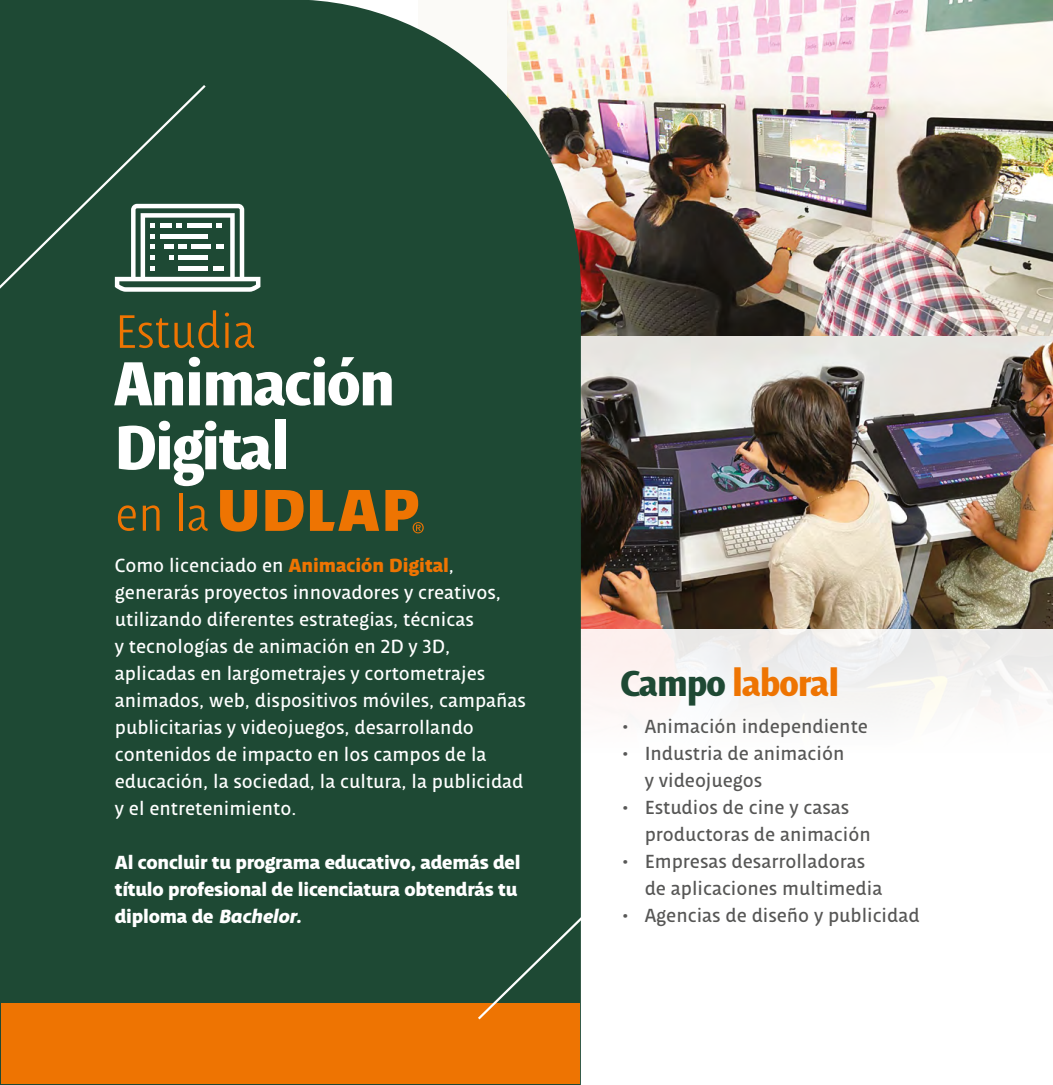
<style>
.page{position:relative;width:1053px;height:1085px;background:#fff}
.page>*{position:absolute;margin:0;border:0;box-sizing:border-box;transform-origin:0 0}
.t1{font:900 66.15px/63.9px "Udlap Display";letter-spacing:-.025em;color:#fff}
.t2{font:300 49.95px "Udlap Display";letter-spacing:-.01em;color:#ee7402}
.t3{font:900 38.25px "Udlap Display";letter-spacing:-.025em;color:#ee7402}
.t4{font:20.25px/27px "Udlap Text";color:#fff}
.t5{font:20.25px/27px "Udlap Text";color:#575756}
.t6{font:900 20.25px/27px "Udlap Text";letter-spacing:-.01em;color:#fff}
.s1{font-weight:900;color:#ee7402}
.s2{font-style:italic}
.s3{color:#1e4934}
</style>
<div class="page">
<img style="left:581px;top:0;width:471px;height:336px">
<img style="left:581px;top:336px;width:471px;height:293px">
<div style="left:581px;top:629px;width:471px;height:283px;background:linear-gradient(to bottom,#f4f1f0,#fff)"></div>
<div style="left:0;top:0;width:581px;height:1084px;background:#1e4934"></div>
<div style="left:1px;top:1003px;width:578px;height:80px;background:#ee7402"></div>
<svg style="left:475px;top:864px;width:161px;height:157px"></svg>
<svg style="left:208px;top:204px;width:52px;height:88px"></svg>
<div style="left:0;top:83px;width:208px;height:403px;background:#1e4934"></div>
<svg style="left:220px;top:490px;width:37px;height:41px;background:#b06710"></svg>
<svg style="left:310px;top:490px;width:69px;height:41px;background:#9a6215"></svg>
<svg style="left:385px;top:490px;width:38px;height:43px;background:#9b6215"></svg>
<svg style="left:265px;top:490px;width:38px;height:41px;background:#b6680f"></svg>
<h2 class="t2" style="left:115px;top:302px;width:142px">Estudia</h2>
<h1 class="t1" style="left:115px;top:352px;width:282px">Animación<br>Digital</h1>
<h2 class="t2" style="left:115px;top:485px;width:96px">en la</h2>
<p class="t4" style="left:115px;top:551px;width:412px">Como licenciado en <span class="s1">Animación Digital</span>, generarás proyectos innovadores y creativos, utilizando diferentes estrategias, técnicas<br>y tecnologías de animación en 2D y 3D, aplicadas en largometrajes y cortometrajes animados, web, dispositivos móviles, campañas publicitarias y videojuegos, desarrollando contenidos de impacto en los campos de la educación, la sociedad, la cultura, la publicidad y el entretenimiento.</p>
<p class="t6" style="left:115px;top:848px;width:407px">Al concluir tu programa educativo, además del título profesional de licenciatura obtendrás tu diploma de <span class="s2">Bachelor.</span></p>
<h3 class="t3" style="left:620px;top:659px;width:220px"><span class="s3">Campo</span> laboral</h3>
<p class="t5" style="left:622px;top:713px;width:247px">• Animación independiente</p>
<p class="t5" style="left:644px;top:740px;width:201px;text-indent:-22px">• Industria de animación y videojuegos</p>
<p class="t5" style="left:644px;top:794px;width:227px;text-indent:-22px">• Estudios de cine y casas productoras de animación</p>
<p class="t5" style="left:644px;top:848px;width:239px;text-indent:-22px">• Empresas desarrolladoras de aplicaciones multimedia</p>
<p class="t5" style="left:622px;top:902px;width:299px">• Agencias de diseño y publicidad</p>
</div>
